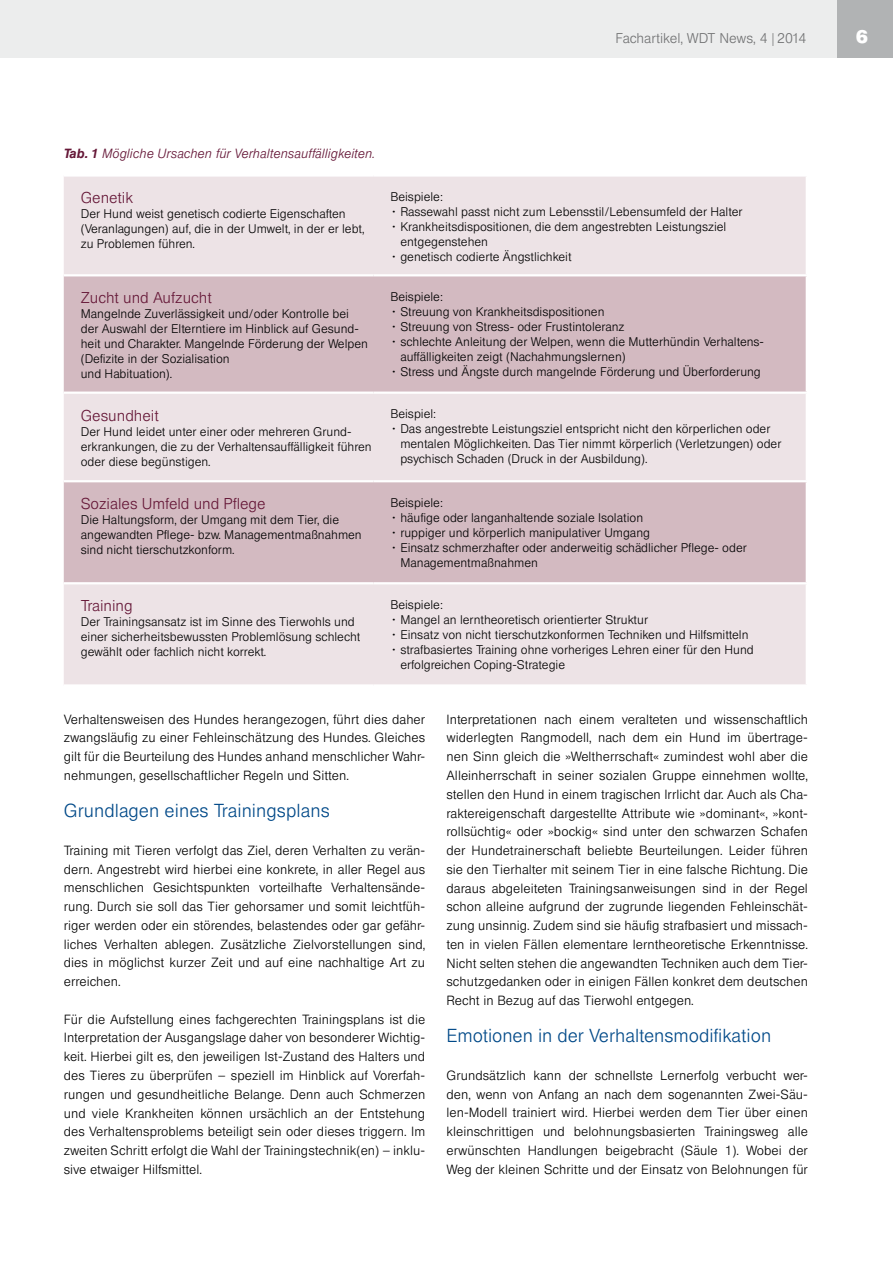
<style>
.page{position:relative;width:893px;height:1263px;background:#fff}
.page>*{position:absolute;margin:0;border:0;box-sizing:border-box;transform-origin:0 0}
.t1{font:300 18px "Europa Gro SBOP";color:#004988}
.t2{font:700 18px "Europa Gro SBOP";color:#fff}
.t3{font:300 15px "Europa Gro SBOP";color:#651737}
.t4{font:300 13.5px "Europa Gro SBOP";color:#707172}
.t5{font:300 12.75px/18.8px "Europa Gro SBOP";letter-spacing:.005em;color:#000;text-align:justify}
.t6{font:italic 300 12.75px "Europa Gro SBOP";color:#651737}
.t7{font:300 12px/15px "Europa Gro SBOP";color:#000}
.s1{font-family:"Europa Gro SBOP Med Ita";font-weight:400;font-style:normal}
.s2{font-weight:500}
</style>
<div class="page">
<div style="left:0;top:0;width:893px;height:57px;background:#eceded"></div>
<div style="left:838px;top:0;width:55px;height:57px;background:#b1b3b4"></div>
<div style="left:64px;top:177px;width:742px;height:507px;background:#ede3e6"></div>
<svg style="left:64px;top:276px;width:742px;height:306px;background:#dac5cb"></svg>
<hr style="left:64px;top:274px;width:309px;height:2px;background:#fff">
<hr style="left:373px;top:274px;width:435px;height:2px;background:#fff">
<hr style="left:64px;top:391px;width:309px;height:3px;background:#fff">
<hr style="left:373px;top:391px;width:435px;height:3px;background:#fff">
<hr style="left:64px;top:480px;width:309px;height:2px;background:#fff">
<hr style="left:373px;top:480px;width:435px;height:2px;background:#fff">
<hr style="left:64px;top:582px;width:309px;height:2px;background:#fff">
<hr style="left:373px;top:582px;width:435px;height:2px;background:#fff">
<p class="t4" style="left:615px;top:30px;width:192px">Fachartikel, WDT News, 4 | 2014</p>
<h1 class="t2" style="left:856px;top:25px;width:14px">6</h1>
<p class="t6" style="left:64px;top:146px;width:312px"><span class="s1">Tab. 1</span> Mögliche Ursachen für Verhaltensauffälligkeiten.</p>
<p class="t3" style="left:81px;top:189px;width:54px">Genetik</p>
<p class="t7" style="left:81px;top:207px;width:285px">Der Hund weist genetisch codierte Eigenschaften (Veranlagungen) auf, die in der Umwelt, in der er lebt, zu Problemen führen.</p>
<p class="t3" style="left:81px;top:289px;width:133px">Zucht und Aufzucht</p>
<p class="t7" style="left:81px;top:306px;width:289px">Mangelnde Zuverlässigkeit und/oder Kontrolle bei der Auswahl der Elterntiere im Hinblick auf Gesund&shy;heit und Charakter. Mangelnde Förderung der Welpen (Defizite in der Sozialisation<br>und Habituation).</p>
<p class="t3" style="left:81px;top:406px;width:80px">Gesundheit</p>
<p class="t7" style="left:81px;top:424px;width:292px">Der Hund leidet unter einer oder mehreren Grund&shy;erkrankungen, die zu der Verhaltensauffälligkeit führen oder diese begünstigen.</p>
<p class="t3" style="left:81px;top:495px;width:186px">Soziales Umfeld und Pflege</p>
<p class="t7" style="left:81px;top:512px;width:282px">Die Haltungsform, der Umgang mit dem Tier, die angewandten Pflege- bzw. Managementmaßnahmen sind nicht tierschutzkonform.</p>
<p class="t3" style="left:81px;top:597px;width:53px">Training</p>
<p class="t7" style="left:81px;top:614px;width:281px">Der Trainingsansatz ist im Sinne des Tierwohls und einer sicherheitsbewussten Problemlösung schlecht gewählt oder fachlich nicht korrekt.</p>
<p class="t7" style="left:390px;top:189px;width:54px">Beispiele:</p>
<p class="t7" style="left:390px;top:204px;width:354px"><span class="s2">·</span> Rassewahl passt nicht zum Lebensstil/Lebensumfeld der Halter</p>
<p class="t7" style="left:390px;top:219px;width:337px"><span class="s2">·</span> Krankheitsdispositionen, die dem angestrebten Leistungsziel</p>
<p class="t7" style="left:400px;top:234px;width:89px">entgegenstehen</p>
<p class="t7" style="left:390px;top:249px;width:183px"><span class="s2">·</span> genetisch codierte Ängstlichkeit</p>
<p class="t7" style="left:390px;top:289px;width:54px">Beispiele:</p>
<p class="t7" style="left:390px;top:304px;width:216px"><span class="s2">·</span> Streuung von Krankheitsdispositionen</p>
<p class="t7" style="left:390px;top:319px;width:236px"><span class="s2">·</span> Streuung von Stress- oder Frustintoleranz</p>
<p class="t7" style="left:390px;top:334px;width:375px"><span class="s2">·</span> schlechte Anleitung der Welpen, wenn die Mutterhündin Verhaltens-</p>
<p class="t7" style="left:400px;top:349px;width:227px">auffälligkeiten zeigt (Nachahmungslernen)</p>
<p class="t7" style="left:390px;top:364px;width:372px"><span class="s2">·</span> Stress und Ängste durch mangelnde Förderung und Überforderung</p>
<p class="t7" style="left:390px;top:406px;width:47px">Beispiel:</p>
<p class="t7" style="left:390px;top:421px;width:381px"><span class="s2">·</span> Das angestrebte Leistungsziel entspricht nicht den körperlichen oder</p>
<p class="t7" style="left:400px;top:436px;width:383px">mentalen Möglichkeiten. Das Tier nimmt körperlich (Verletzungen) oder</p>
<p class="t7" style="left:400px;top:451px;width:248px">psychisch Schaden (Druck in der Ausbildung).</p>
<p class="t7" style="left:390px;top:495px;width:54px">Beispiele:</p>
<p class="t7" style="left:390px;top:510px;width:254px"><span class="s2">·</span> häufige oder langanhaltende soziale Isolation</p>
<p class="t7" style="left:390px;top:525px;width:261px"><span class="s2">·</span> ruppiger und körperlich manipulativer Umgang</p>
<p class="t7" style="left:390px;top:540px;width:358px"><span class="s2">·</span> Einsatz schmerzhafter oder anderweitig schädlicher Pflege- oder</p>
<p class="t7" style="left:400px;top:555px;width:139px">Managementmaßnahmen</p>
<p class="t7" style="left:390px;top:597px;width:54px">Beispiele:</p>
<p class="t7" style="left:390px;top:612px;width:259px"><span class="s2">·</span> Mangel an lerntheoretisch orientierter Struktur</p>
<p class="t7" style="left:390px;top:627px;width:360px"><span class="s2">·</span> Einsatz von nicht tierschutzkonformen Techniken und Hilfsmitteln</p>
<p class="t7" style="left:390px;top:642px;width:365px"><span class="s2">·</span> strafbasiertes Training ohne vorheriges Lehren einer für den Hund</p>
<p class="t7" style="left:400px;top:657px;width:166px">erfolgreichen Coping-Strategie</p>
<p class="t5" style="left:64px;top:709px;width:363px">Verhaltensweisen des Hundes herangezogen, führt dies daher zwangsläufig zu einer Fehleinschätzung des Hundes. Gleiches gilt für die Beurteilung des Hundes anhand menschlicher Wahr&shy;nehmungen, gesellschaftlicher Regeln und Sitten.</p>
<h1 class="t1" style="left:64px;top:800px;width:268px">Grundlagen eines Trainingsplans</h1>
<p class="t5" style="left:64px;top:841px;width:363px">Training mit Tieren verfolgt das Ziel, deren Verhalten zu verän&shy;dern. Angestrebt wird hierbei eine konkrete, in aller Regel aus menschlichen Gesichtspunkten vorteilhafte Verhaltensände&shy;rung. Durch sie soll das Tier gehorsamer und somit leichtfüh&shy;riger werden oder ein störendes, belastendes oder gar gefähr&shy;liches Verhalten ablegen. Zusätzliche Zielvorstellungen sind, dies in möglichst kurzer Zeit und auf eine nachhaltige Art zu erreichen.</p>
<p class="t5" style="left:64px;top:1010px;width:363px">Für die Aufstellung eines fachgerechten Trainingsplans ist die Interpretation der Ausgangslage daher von besonderer Wichtig&shy;keit. Hierbei gilt es, den jeweiligen Ist-Zustand des Halters und des Tieres zu überprüfen – speziell im Hinblick auf Vorerfah&shy;rungen und gesundheitliche Belange. Denn auch Schmerzen und viele Krankheiten können ursächlich an der Entstehung des Verhaltensproblems beteiligt sein oder dieses triggern. Im zweiten Schritt erfolgt die Wahl der Trainingstechnik(en) – inklu&shy;sive etwaiger Hilfsmittel.</p>
<p class="t5" style="left:446px;top:710px;width:363px">Interpretationen nach einem veralteten und wissenschaftlich widerlegten Rangmodell, nach dem ein Hund im übertrage&shy;nen Sinn gleich die »Weltherrschaft« zumindest wohl aber die Alleinherrschaft in seiner sozialen Gruppe einnehmen wollte, stellen den Hund in einem tragischen Irrlicht dar. Auch als Cha&shy;raktereigenschaft dargestellte Attribute wie »dominant«, »kont&shy;rollsüchtig« oder »bockig« sind unter den schwarzen Schafen der Hundetrainerschaft beliebte Beurteilungen. Leider führen sie den Tierhalter mit seinem Tier in eine falsche Richtung. Die daraus abgeleiteten Trainingsanweisungen sind in der Regel schon alleine aufgrund der zugrunde liegenden Fehleinschät&shy;zung unsinnig. Zudem sind sie häufig strafbasiert und missach&shy;ten in vielen Fällen elementare lerntheoretische Erkenntnisse.<br>Nicht selten stehen die angewandten Techniken auch dem Tier&shy;schutzgedanken oder in einigen Fällen konkret dem deutschen Recht in Bezug auf das Tierwohl entgegen.</p>
<h1 class="t1" style="left:446px;top:1024px;width:326px">Emotionen in der Verhaltensmodifikation</h1>
<p class="t5" style="left:446px;top:1066px;width:363px">Grundsätzlich kann der schnellste Lernerfolg verbucht wer&shy;den, wenn von Anfang an nach dem sogenannten Zwei-Säu&shy;len-Modell trainiert wird. Hierbei werden dem Tier über einen kleinschrittigen und belohnungsbasierten Trainingsweg alle erwünschten Handlungen beigebracht (Säule 1). Wobei der Weg der kleinen Schritte und der Einsatz von Belohnungen für</p>
</div>
